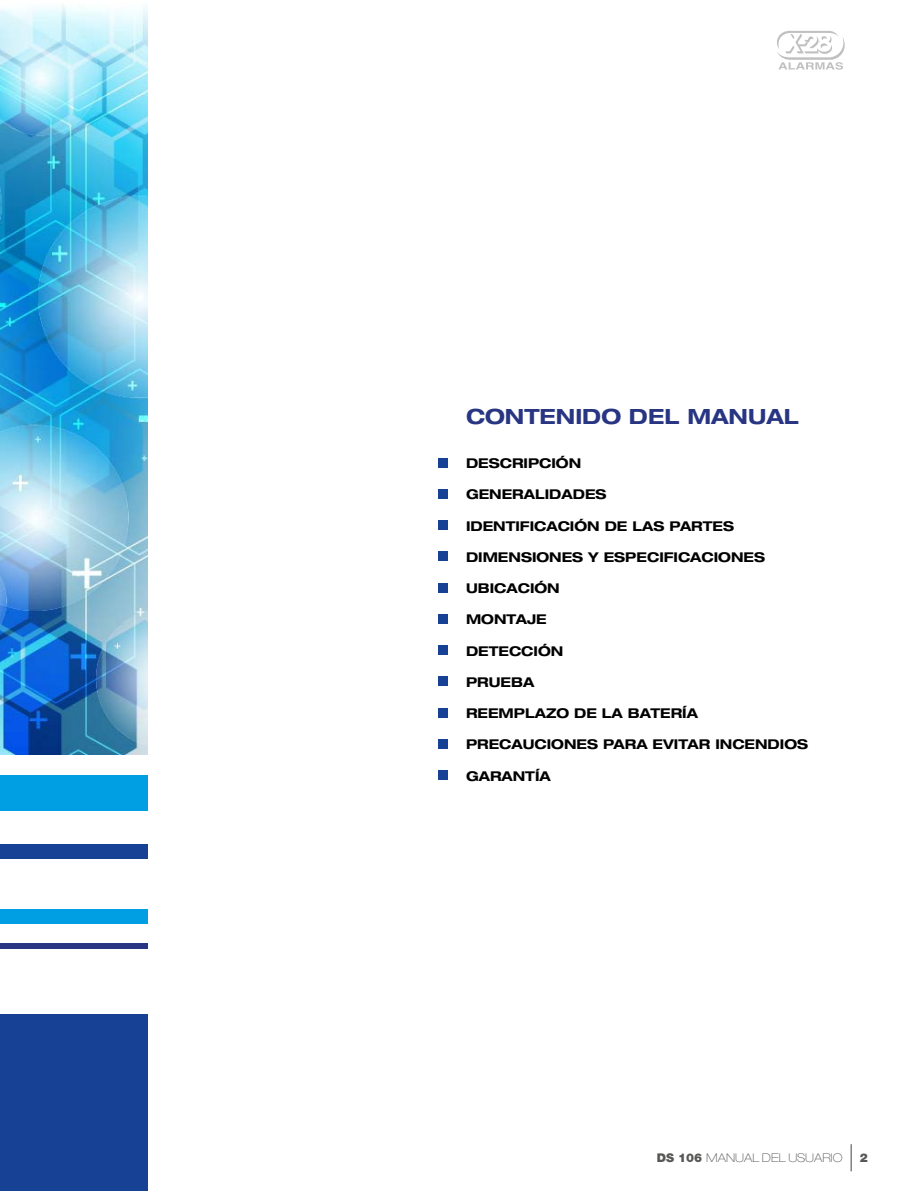
<style>
.page{position:relative;width:915px;height:1191px;background:#fff}
.page>*{position:absolute;margin:0;border:0;box-sizing:border-box;transform-origin:0 0}
.t1{font:700 expanded 21px "Helvetica Neue LT Std";color:#283583}
.t2{font:700 expanded 13.5px "Helvetica Neue LT Std";color:#000}
.t3{font:100 expanded 12px "Helvetica Neue LT Std";color:#575756}
.t4{font:900 12px "Helvetica Neue LT Std";color:#575756}
.s1{font-weight:900;font-stretch:normal}
</style>
<div class="page">
<svg style="left:850px;top:1144px;width:1px;height:27px"></svg>
<svg style="left:777px;top:31px;width:67px;height:39px"></svg>
<img style="left:0;top:5px;width:147px;height:750px">
<div style="left:0;top:1014px;width:147px;height:177px;background:#164194"></div>
<div style="left:0;top:775px;width:147px;height:35px;background:#009fe3"></div>
<div style="left:0;top:844px;width:147px;height:14px;background:#164194"></div>
<div style="left:0;top:909px;width:147px;height:14px;background:#009fe3"></div>
<div style="left:0;top:943px;width:147px;height:5px;background:#283583"></div>
<div style="left:438px;top:458px;width:9px;height:9px;background:#164194"></div>
<div style="left:438px;top:489px;width:9px;height:9px;background:#164194"></div>
<div style="left:438px;top:520px;width:9px;height:10px;background:#164194"></div>
<div style="left:438px;top:552px;width:9px;height:9px;background:#164194"></div>
<div style="left:438px;top:584px;width:9px;height:9px;background:#164194"></div>
<div style="left:438px;top:614px;width:9px;height:9px;background:#164194"></div>
<div style="left:438px;top:645px;width:9px;height:9px;background:#164194"></div>
<div style="left:438px;top:677px;width:9px;height:9px;background:#164194"></div>
<div style="left:438px;top:708px;width:9px;height:10px;background:#164194"></div>
<div style="left:438px;top:739px;width:9px;height:9px;background:#164194"></div>
<div style="left:438px;top:770px;width:9px;height:9px;background:#164194"></div>
<h1 class="t1" style="left:466px;top:403px;width:334px">CONTENIDO DEL MANUAL</h1>
<p class="t2" style="left:466px;top:455px;width:117px">DESCRIPCIÓN</p>
<p class="t2" style="left:466px;top:486px;width:142px">GENERALIDADES</p>
<p class="t2" style="left:466px;top:517px;width:269px">IDENTIFICACIÓN DE LAS PARTES</p>
<p class="t2" style="left:466px;top:548px;width:300px">DIMENSIONES Y ESPECIFICACIONES</p>
<p class="t2" style="left:466px;top:580px;width:95px">UBICACIÓN</p>
<p class="t2" style="left:466px;top:611px;width:82px">MONTAJE</p>
<p class="t2" style="left:466px;top:642px;width:99px">DETECCIÓN</p>
<p class="t2" style="left:466px;top:673px;width:70px">PRUEBA</p>
<p class="t2" style="left:466px;top:705px;width:233px">REEMPLAZO DE LA BATERÍA</p>
<p class="t2" style="left:466px;top:736px;width:343px">PRECAUCIONES PARA EVITAR INCENDIOS</p>
<p class="t2" style="left:466px;top:767px;width:86px">GARANTÍA</p>
<p class="t3" style="left:656px;top:1150px;width:187px"><span class="s1">DS 106</span> MANUAL DEL USUARIO</p>
<p class="t4" style="left:859px;top:1150px;width:10px">2</p>
</div>
